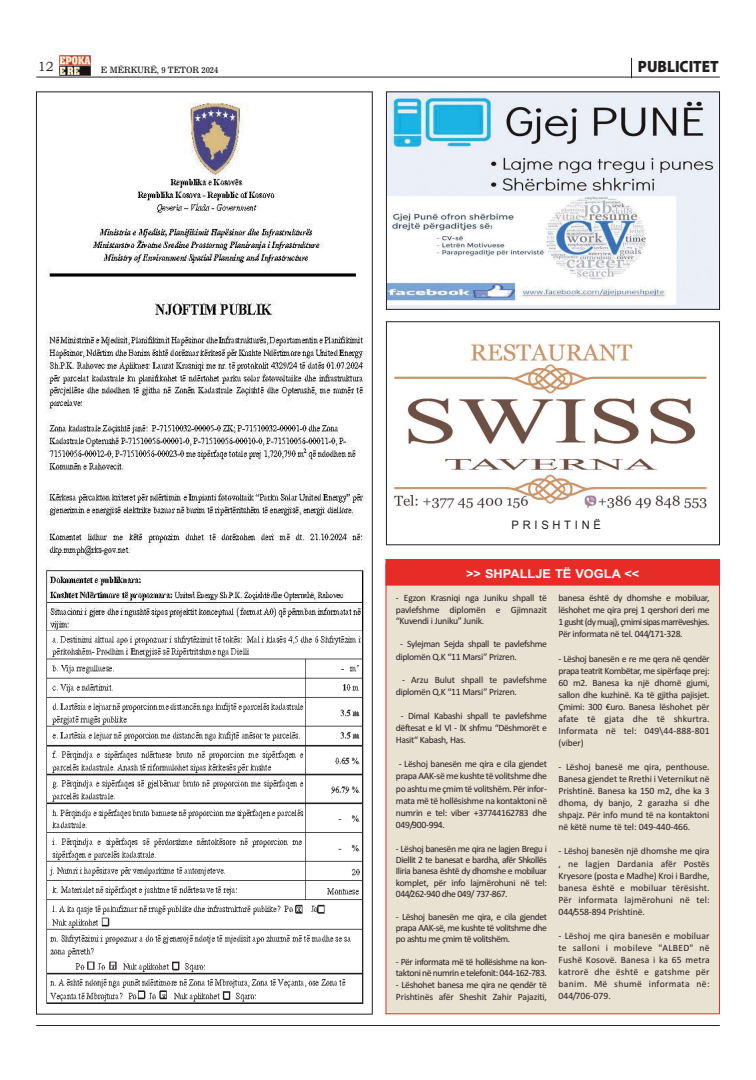
<style>
.page{position:relative;width:756px;height:1080px;background:#fff}
.page>*{position:absolute;margin:0;border:0;box-sizing:border-box;transform-origin:0 0}
.t1{font:900 16.4px "Myriad Pro";color:#231f20;scale:.92 1}
.t2{font:13.5px "Bookman Old Style";color:#231f20;scale:.95 1}
.t3{font:700 12.3px "Arial";color:#fff;scale:1.05 1}
.t4{font:11.7px "Arial";letter-spacing:.335em;color:#231f20;scale:.95 1}
.t5{font:9.6px/12.1px "Calibri";letter-spacing:-.035em;color:#231f20;text-align:justify}
.t6{font:8.7px "News 706 BT Roman C";color:#231f20}
</style>
<div class="page">
<hr style="left:36px;top:77px;width:684px;height:1px;background:#231f20">
<img style="left:59px;top:56px;width:32px;height:19px">
<svg style="left:631px;top:58px;width:1px;height:19px"></svg>
<hr style="left:36px;top:1025px;width:684px;height:1px;background:#231f20">
<div style="left:386px;top:564px;width:333px;height:450px;background:#e7e2d2"></div>
<div style="left:386px;top:560px;width:333px;height:25px;background:#e72c27"></div>
<div style="left:386px;top:559px;width:334px;height:26px;border:1px solid #e72c27"></div>
<img style="left:388px;top:94px;width:330px;height:214px">
<div style="left:386px;top:92px;width:334px;height:218px;border:1px solid #231f20"></div>
<img style="left:393px;top:342px;width:314px;height:167px">
<div style="left:386px;top:322px;width:334px;height:223px;border:1px solid #231f20"></div>
<img style="left:46px;top:102px;width:321px;height:529px">
<img style="left:46px;top:631px;width:318px;height:373px">
<h2 class="t2" style="left:38px;top:59px;width:18px">12</h2>
<p class="t6" style="left:101px;top:67px;width:119px">E MËRKURË, 9 TETOR 2024</p>
<h1 class="t1" style="left:638px;top:57px;width:89px">PUBLICITET</h1>
<p class="t4" style="left:512px;top:518px;width:96px">PRISHTINË</p>
<p class="t3" style="left:466px;top:567px;width:167px">&gt;&gt; SHPALLJE TË VOGLA &lt;&lt;</p>
<p class="t5" style="left:396px;top:593px;width:153px;line-height:11.3px">- Egzon Krasniqi nga Juniku shpall të pavlefshme diplomën e Gjimnazit “Kuvendi i Juniku” Junik.</p>
<p class="t5" style="left:396px;top:639px;width:153px;text-indent:4px">- Sylejman Sejda shpall te pavlefshme diplomën Q.K “11 Marsi” Prizren.</p>
<p class="t5" style="left:396px;top:675px;width:153px;text-indent:6px">- Arzu Bulut shpall te pavlefshme diplomën Q.K “11 Marsi” Prizren.</p>
<p class="t5" style="left:396px;top:710px;width:153px;text-indent:5px">- Dimal Kabashi shpall te pavlefshme dëftesat e kl Vl - lX shfmu “Dëshmorët e Hasit“ Kabash, Has.</p>
<p class="t5" style="left:396px;top:759px;width:153px">- Lëshoj banesën me qira e cila gjendet prapa AAK-së me kushte të volitshme dhe po ashtu me çmim të volitshëm. Për infor&shy;mata më të hollësishme na kontaktoni në numrin e tel: viber +37744162783 dhe 049/900-994.</p>
<p class="t5" style="left:396px;top:844px;width:153px;line-height:11.3px">- Lëshoj banesën me qira ne lagjen Bregu i Diellit 2 te banesat e bardha, afër Shkollës Iliria banesa është dy dhomshe e mobiluar komplet, për info lajmërohuni në tel:<br>044/262-940 dhe 049/ 737-867.</p>
<p class="t5" style="left:396px;top:911px;width:153px;line-height:11.3px">- Lëshoj banesën me qira, e cila gjendet prapa AAK-së, me kushte të volitshme dhe po ashtu me çmim të volitshëm.</p>
<p class="t5" style="left:396px;top:957px;width:153px;line-height:11.3px">- Për informata më të hollësishme na kon&shy;taktoni në numrin e telefonit: 044-162-783.</p>
<p class="t5" style="left:396px;top:980px;width:153px">- Lëshohet banesa me qira ne qendër të<br>Prishtinës afër Sheshit Zahir Pajaziti,</p>
<p class="t5" style="left:559px;top:593px;width:153px">banesa është dy dhomshe e mobiluar, lëshohet me qira prej 1 qershori deri me 1 gusht (dy muaj), çmimi sipas marrëveshjes.<br>Për informata në tel. 044/171-328.</p>
<p class="t5" style="left:559px;top:653px;width:153px">- Lëshoj banesën e re me qera në qendër prapa teatrit Kombëtar, me sipërfaqe prej:<br>60 m2. Banesa ka një dhomë gjumi, sallon dhe kuzhinë. Ka të gjitha pajisjet.<br>Çmimi: 300 €uro. Banesa lëshohet për afate të gjata dhe të shkurtra.<br>Informata në tel: 049\44-888-801 (viber)</p>
<p class="t5" style="left:559px;top:762px;width:153px">- Lëshoj banesë me qira, penthouse.<br>Banesa gjendet te Rrethi i Veternikut në Prishtinë. Banesa ka 150 m2, dhe ka 3 dhoma, dy banjo, 2 garazha si dhe shpajz. Për info mund të na kontaktoni në këtë nume të tel: 049-440-466.</p>
<p class="t5" style="left:559px;top:846px;width:153px">- Lëshoj banesën një dhomshe me qira , ne lagjen Dardania afër Postës Kryesore (posta e Madhe) Kroi i Bardhe, banesa është e mobiluar tërësisht.<br>Për informata lajmërohuni në tel:<br>044/558-894 Prishtinë.</p>
<p class="t5" style="left:559px;top:930px;width:153px">- Lëshoj me qira banesën e mobiluar te salloni i mobileve "ALBED" në Fushë Kosovë. Banesa i ka 65 metra katrorë dhe është e gatshme për banim. Më shumë informata në:<br>044/706-079.</p>
</div>
